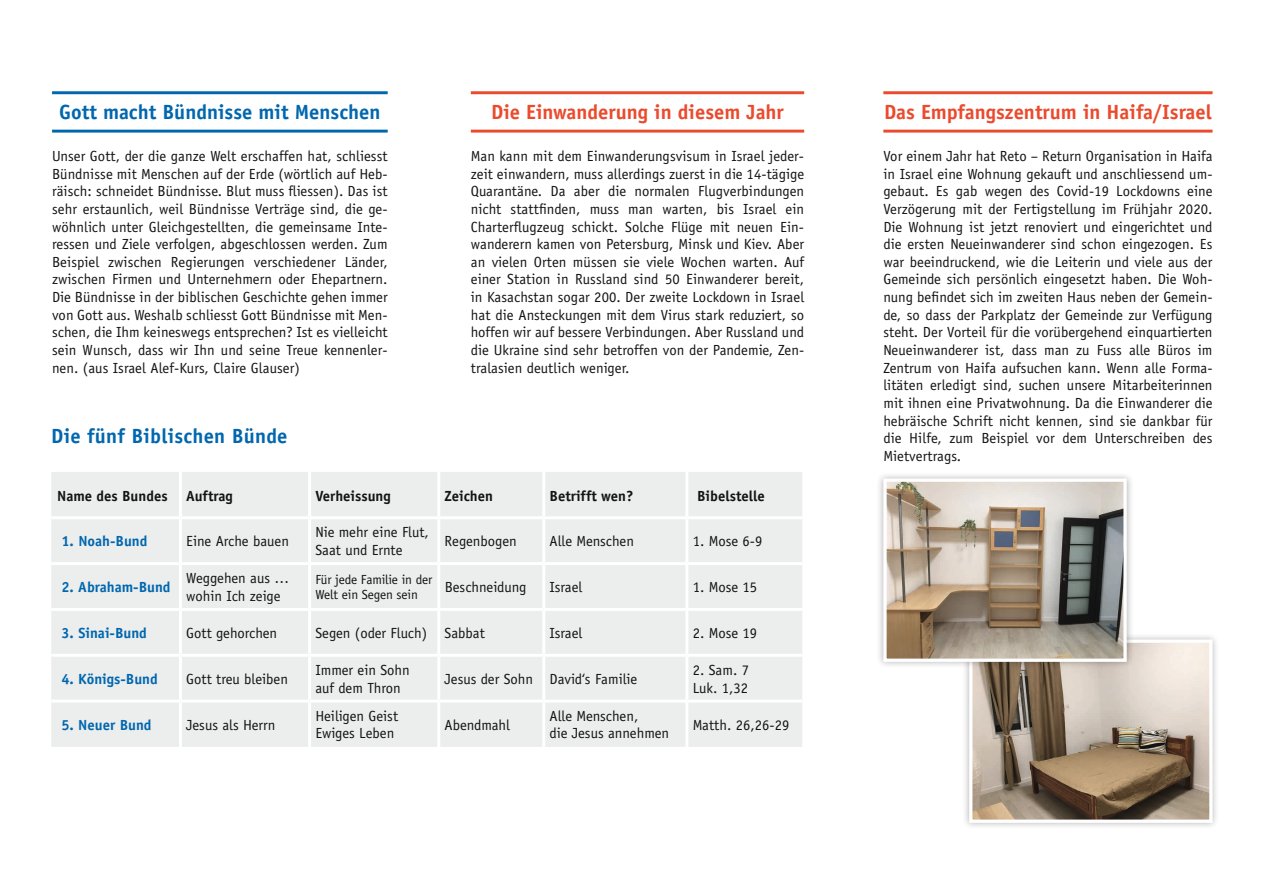
<style>
.page{position:relative;width:1263px;height:893px;background:#fff}
.page>*{position:absolute;margin:0;border:0;box-sizing:border-box;transform-origin:0 0}
.t1{font:700 20.55px "Officina Sans";color:#eb4a2d}
.t2{font:700 20.55px "Officina Sans";color:#0067af}
.t3{font:14.7px/17.7px "Officina Sans";color:#131413}
.t4{font:700 14.7px "Officina Sans";color:#131413}
.t5{font:700 14.7px "Officina Sans";color:#0067af}
.t6{font:13.2px/14.7px "Officina Sans";letter-spacing:-.01em;color:#131413}
</style>
<div class="page">
<hr style="left:883px;top:91px;width:329px;height:3px;background:#eb4a2d">
<hr style="left:883px;top:130px;width:329px;height:3px;background:#eb4a2d">
<hr style="left:52px;top:91px;width:336px;height:3px;background:#0067af">
<hr style="left:52px;top:130px;width:336px;height:3px;background:#0067af">
<div style="left:51px;top:472px;width:751px;height:275px;background:#eceded"></div>
<hr style="left:179px;top:472px;width:3px;height:44px;background:#fff">
<hr style="left:308px;top:472px;width:3px;height:44px;background:#fff">
<hr style="left:437px;top:472px;width:3px;height:44px;background:#fff">
<hr style="left:542px;top:472px;width:3px;height:44px;background:#fff">
<hr style="left:685px;top:472px;width:3px;height:44px;background:#fff">
<hr style="left:51px;top:516px;width:129px;height:3px;background:#fff">
<hr style="left:180px;top:516px;width:130px;height:3px;background:#fff">
<hr style="left:179px;top:519px;width:3px;height:43px;background:#fff">
<hr style="left:310px;top:516px;width:129px;height:3px;background:#fff">
<hr style="left:308px;top:519px;width:3px;height:43px;background:#fff">
<hr style="left:439px;top:516px;width:105px;height:3px;background:#fff">
<hr style="left:437px;top:519px;width:3px;height:43px;background:#fff">
<hr style="left:544px;top:516px;width:143px;height:3px;background:#fff">
<hr style="left:542px;top:519px;width:3px;height:43px;background:#fff">
<hr style="left:687px;top:516px;width:115px;height:3px;background:#fff">
<hr style="left:685px;top:519px;width:3px;height:43px;background:#fff">
<hr style="left:51px;top:562px;width:129px;height:3px;background:#fff">
<hr style="left:180px;top:562px;width:130px;height:3px;background:#fff">
<hr style="left:179px;top:565px;width:3px;height:43px;background:#fff">
<hr style="left:310px;top:562px;width:129px;height:3px;background:#fff">
<hr style="left:308px;top:565px;width:3px;height:43px;background:#fff">
<hr style="left:439px;top:562px;width:105px;height:3px;background:#fff">
<hr style="left:437px;top:565px;width:3px;height:43px;background:#fff">
<hr style="left:544px;top:562px;width:143px;height:3px;background:#fff">
<hr style="left:542px;top:565px;width:3px;height:43px;background:#fff">
<hr style="left:687px;top:562px;width:115px;height:3px;background:#fff">
<hr style="left:685px;top:565px;width:3px;height:43px;background:#fff">
<hr style="left:51px;top:608px;width:129px;height:3px;background:#fff">
<hr style="left:180px;top:608px;width:130px;height:3px;background:#fff">
<hr style="left:179px;top:611px;width:3px;height:43px;background:#fff">
<hr style="left:310px;top:608px;width:129px;height:3px;background:#fff">
<hr style="left:308px;top:611px;width:3px;height:43px;background:#fff">
<hr style="left:439px;top:608px;width:105px;height:3px;background:#fff">
<hr style="left:437px;top:611px;width:3px;height:43px;background:#fff">
<hr style="left:544px;top:608px;width:143px;height:3px;background:#fff">
<hr style="left:542px;top:611px;width:3px;height:43px;background:#fff">
<hr style="left:687px;top:608px;width:115px;height:3px;background:#fff">
<hr style="left:685px;top:611px;width:3px;height:43px;background:#fff">
<hr style="left:51px;top:654px;width:129px;height:3px;background:#fff">
<hr style="left:180px;top:654px;width:130px;height:3px;background:#fff">
<hr style="left:179px;top:657px;width:3px;height:43px;background:#fff">
<hr style="left:310px;top:654px;width:129px;height:3px;background:#fff">
<hr style="left:308px;top:657px;width:3px;height:43px;background:#fff">
<hr style="left:439px;top:654px;width:105px;height:3px;background:#fff">
<hr style="left:437px;top:657px;width:3px;height:43px;background:#fff">
<hr style="left:544px;top:654px;width:143px;height:3px;background:#fff">
<hr style="left:542px;top:657px;width:3px;height:43px;background:#fff">
<hr style="left:687px;top:654px;width:115px;height:3px;background:#fff">
<hr style="left:685px;top:657px;width:3px;height:43px;background:#fff">
<hr style="left:51px;top:700px;width:129px;height:2px;background:#fff">
<hr style="left:180px;top:700px;width:130px;height:2px;background:#fff">
<hr style="left:179px;top:702px;width:3px;height:45px;background:#fff">
<hr style="left:310px;top:700px;width:129px;height:2px;background:#fff">
<hr style="left:308px;top:702px;width:3px;height:45px;background:#fff">
<hr style="left:439px;top:700px;width:105px;height:2px;background:#fff">
<hr style="left:437px;top:702px;width:3px;height:45px;background:#fff">
<hr style="left:544px;top:700px;width:143px;height:2px;background:#fff">
<hr style="left:542px;top:702px;width:3px;height:45px;background:#fff">
<hr style="left:687px;top:700px;width:115px;height:2px;background:#fff">
<hr style="left:685px;top:702px;width:3px;height:45px;background:#fff">
<hr style="left:471px;top:91px;width:333px;height:3px;background:#eb4a2d">
<hr style="left:471px;top:130px;width:333px;height:3px;background:#eb4a2d">
<div style="left:962px;top:632px;width:258px;height:198px;background:#131413;opacity:.32"></div>
<img style="left:973px;top:643px;width:235px;height:176px">
<div style="left:969px;top:639px;width:243px;height:184px;border:3px solid #fff"></div>
<div style="left:876px;top:471px;width:258px;height:198px;background:#131413;opacity:.32"></div>
<img style="left:887px;top:482px;width:236px;height:176px">
<div style="left:883px;top:478px;width:244px;height:184px;border:3px solid #fff"></div>
<h1 class="t2" style="left:59px;top:99px;width:323px">Gott macht Bündnisse mit Menschen</h1>
<p class="t3" style="left:52px;top:147px;width:337px;text-align:justify">Unser Gott, der die ganze Welt erschaffen hat, schliesst Bündnisse mit Menschen auf der Erde (wörtlich auf Heb&shy;räisch: schneidet Bündnisse. Blut muss fliessen). Das ist sehr erstaunlich, weil Bündnisse Verträge sind, die ge&shy;wöhnlich unter Gleichgestellten, die gemeinsame Inte&shy;ressen und Ziele verfolgen, abgeschlossen werden. Zum Beispiel zwischen Regierungen verschiedener Länder, zwischen Firmen und Unternehmern oder Ehepartnern.<br>Die Bündnisse in der biblischen Geschichte gehen immer von Gott aus. Weshalb schliesst Gott Bündnisse mit Men&shy;schen, die Ihm keineswegs entsprechen? Ist es vielleicht sein Wunsch, dass wir Ihn und seine Treue kennenler&shy;nen. (aus Israel Alef-Kurs, Claire Glauser)</p>
<h1 class="t2" style="left:51px;top:423px;width:238px">Die fünf Biblischen Bünde</h1>
<h1 class="t1" style="left:491px;top:99px;width:294px">Die Einwanderung in diesem Jahr</h1>
<p class="t3" style="left:471px;top:147px;width:335px;text-align:justify">Man kann mit dem Einwanderungsvisum in Israel jeder&shy;zeit einwandern, muss allerdings zuerst in die 14-tägige Quarantäne. Da aber die normalen Flugverbindungen nicht stattfinden, muss man warten, bis Israel ein Charterflugzeug schickt. Solche Flüge mit neuen Ein&shy;wanderern kamen von Petersburg, Minsk und Kiev. Aber an vielen Orten müssen sie viele Wochen warten. Auf einer Station in Russland sind 50 Einwanderer bereit, in Kasachstan sogar 200. Der zweite Lockdown in Israel hat die Ansteckungen mit dem Virus stark reduziert, so hoffen wir auf bessere Verbindungen. Aber Russland und die Ukraine sind sehr betroffen von der Pandemie, Zen&shy;tralasien deutlich weniger.</p>
<p class="t4" style="left:57px;top:486px;width:112px">Name des Bundes</p>
<p class="t4" style="left:186px;top:486px;width:48px">Auftrag</p>
<p class="t4" style="left:315px;top:486px;width:77px">Verheissung</p>
<p class="t4" style="left:445px;top:486px;width:50px">Zeichen</p>
<p class="t4" style="left:550px;top:486px;width:85px">Betrifft wen?</p>
<p class="t4" style="left:697px;top:486px;width:69px">Bibelstelle</p>
<p class="t5" style="left:61px;top:532px;width:88px">1. Noah-Bund</p>
<p class="t3" style="left:186px;top:532px;width:104px">Eine Arche bauen</p>
<p class="t3" style="left:315px;top:524px;width:115px">Nie mehr eine Flut,<br>Saat und Ernte</p>
<p class="t3" style="left:445px;top:532px;width:74px">Regenbogen</p>
<p class="t3" style="left:550px;top:532px;width:86px">Alle Menschen</p>
<p class="t3" style="left:693px;top:532px;width:71px">1. Mose 6-9</p>
<p class="t5" style="left:61px;top:578px;width:111px">2. Abraham-Bund</p>
<p class="t3" style="left:186px;top:569px;width:104px">Weggehen aus … wohin Ich zeige</p>
<p class="t6" style="left:315px;top:572px;width:118px">Für jede Familie in der<br>Welt ein Segen sein</p>
<p class="t3" style="left:445px;top:578px;width:83px">Beschneidung</p>
<p class="t3" style="left:550px;top:578px;width:34px">Israel</p>
<p class="t3" style="left:693px;top:578px;width:66px">1. Mose 15</p>
<p class="t5" style="left:61px;top:624px;width:87px">3. Sinai-Bund</p>
<p class="t3" style="left:186px;top:624px;width:92px">Gott gehorchen</p>
<p class="t3" style="left:315px;top:624px;width:171px">Segen (oder Fluch) Sabbat</p>
<p class="t3" style="left:550px;top:624px;width:34px">Israel</p>
<p class="t3" style="left:693px;top:624px;width:66px">2. Mose 19</p>
<p class="t5" style="left:61px;top:670px;width:98px">4. Königs-Bund</p>
<p class="t3" style="left:186px;top:670px;width:103px">Gott treu bleiben</p>
<p class="t3" style="left:315px;top:661px;width:96px">Immer ein Sohn auf dem Thron</p>
<p class="t3" style="left:445px;top:670px;width:194px">Jesus der Sohn David‘s Familie</p>
<p class="t3" style="left:693px;top:661px;width:58px">2. Sam. 7<br>Luk. 1,32</p>
<p class="t5" style="left:61px;top:716px;width:92px">5. Neuer Bund</p>
<p class="t3" style="left:186px;top:716px;width:91px">Jesus als Herrn</p>
<p class="t3" style="left:315px;top:707px;width:84px">Heiligen Geist<br>Ewiges Leben</p>
<p class="t3" style="left:445px;top:716px;width:67px">Abendmahl</p>
<p class="t3" style="left:549px;top:707px;width:121px">Alle Menschen,<br>die Jesus annehmen</p>
<p class="t3" style="left:693px;top:716px;width:98px">Matth. 26,26-29</p>
<h1 class="t1" style="left:884px;top:99px;width:329px">Das Empfangszentrum in Haifa/Israel</h1>
<p class="t3" style="left:883px;top:147px;width:331px;text-align:justify">Vor einem Jahr hat Reto – Return Organisation in Haifa in Israel eine Wohnung gekauft und anschliessend um&shy;gebaut. Es gab wegen des Covid-19 Lockdowns eine Verzögerung mit der Fertigstellung im Frühjahr 2020.<br>Die Wohnung ist jetzt renoviert und eingerichtet und die ersten Neueinwanderer sind schon eingezogen. Es war beeindruckend, wie die Leiterin und viele aus der Gemeinde sich persönlich eingesetzt haben. Die Woh&shy;nung befindet sich im zweiten Haus neben der Gemein&shy;de, so dass der Parkplatz der Gemeinde zur Verfügung steht. Der Vorteil für die vorübergehend einquartierten Neueinwanderer ist, dass man zu Fuss alle Büros im Zentrum von Haifa aufsuchen kann. Wenn alle Forma&shy;litäten erledigt sind, suchen unsere Mitarbeiterinnen mit ihnen eine Privatwohnung. Da die Einwanderer die hebräische Schrift nicht kennen, sind sie dankbar für die Hilfe, zum Beispiel vor dem Unterschreiben des Mietvertrags.</p>
</div>
